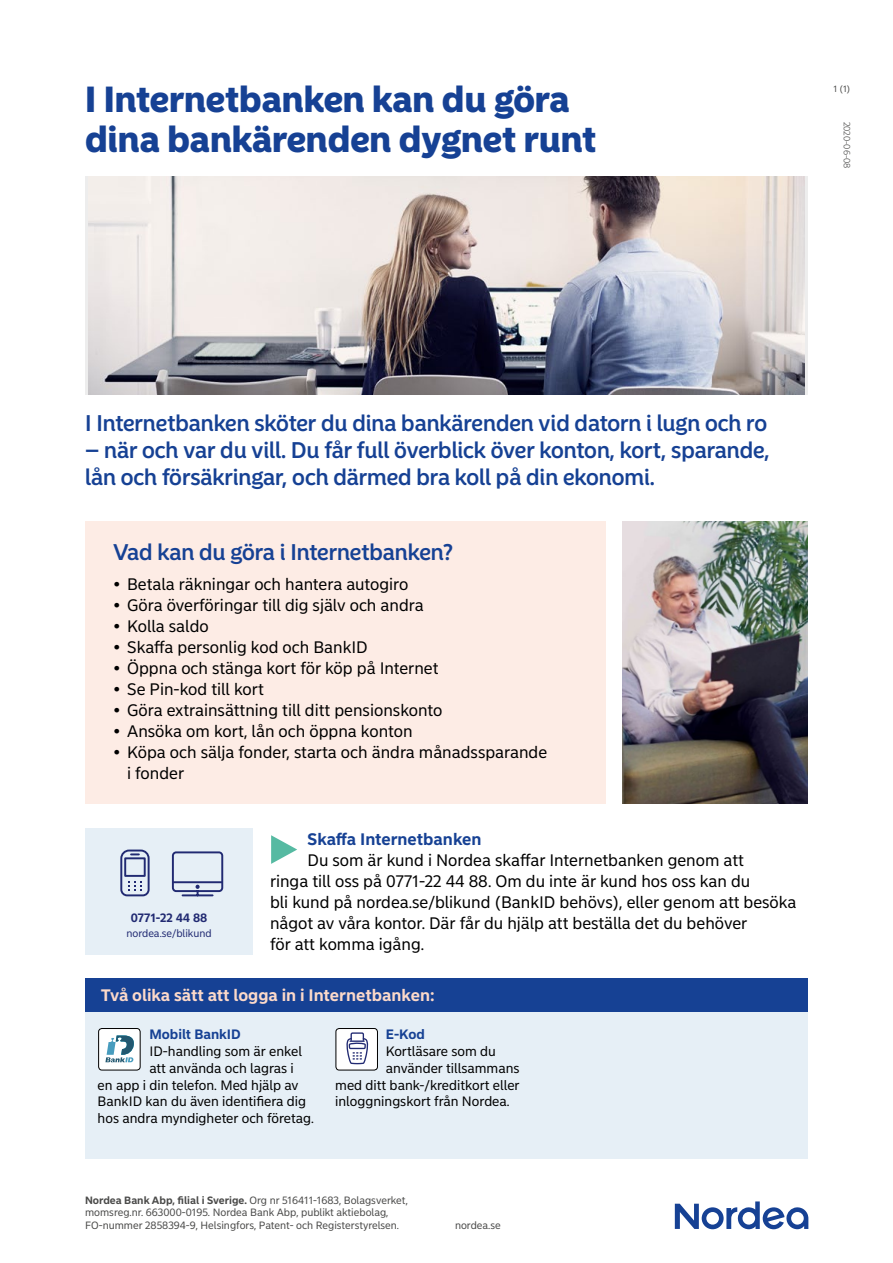
<style>
.page{position:relative;width:893px;height:1263px;background:#fff}
.page>*{position:absolute;margin:0;border:0;box-sizing:border-box;transform-origin:0 0}
.t1{font:900 36px/39.6px "Nordea Sans Large";color:#164194}
.t2{font:500 22.5px/27px "Nordea Sans Large";color:#164194}
.t3{font:16.5px/21px "Nordea Sans Small";color:#000}
.t4{font:700 16.5px "Nordea Sans Small";color:#fcd9ca}
.t5{font:700 16.5px "Nordea Sans Small";color:#164194}
.t6{font:13.5px "Nordea Sans Small";color:#000}
.t7{font:700 13.5px "Nordea Sans Small";color:#164194}
.t8{font:700 12px "Nordea Sans Small";color:#212a72}
.t9{font:10.5px/12.6px "Nordea Sans Small";color:#4a4a49}
.t10{font:10.5px "Nordea Sans Small";color:#212a72}
.t11{font:300 9px "Nordea Sans Small";color:#4a4a49}
.t12{font:9px "Nordea Sans Small";color:#4a4a49}
.s1{font-weight:700}
</style>
<div class="page">
<div style="left:85px;top:1006px;width:723px;height:153px;background:#e6eff6"></div>
<div style="left:85px;top:979px;width:723px;height:33px;background:#164194"></div>
<div style="left:85px;top:522px;width:520px;height:282px;background:#fdece5"></div>
<img style="left:623px;top:522px;width:185px;height:282px">
<div style="left:85px;top:828px;width:168px;height:126px;background:#e6eff6"></div>
<svg style="left:120px;top:849px;width:30px;height:48px"></svg>
<svg style="left:271px;top:835px;width:26px;height:29px"></svg>
<svg style="left:171px;top:851px;width:53px;height:46px"></svg>
<hr style="left:173px;top:881px;width:49px;height:2px;background:#212a72">
<div style="left:99px;top:1028px;width:41px;height:42px;background:#fff;border-radius:3px"></div>
<div style="left:98px;top:1028px;width:43px;height:42px;border:1px solid #000;border-radius:3px"></div>
<svg style="left:105px;top:1035px;width:29px;height:27px"></svg>
<div style="left:336px;top:1028px;width:41px;height:42px;background:#fff;border-radius:3px"></div>
<div style="left:336px;top:1028px;width:42px;height:42px;border:1px solid #000;border-radius:3px"></div>
<svg style="left:346px;top:1032px;width:23px;height:33px"></svg>
<img style="left:88px;top:176px;width:717px;height:218px">
<svg style="left:675px;top:1201px;width:133px;height:28px"></svg>
<h1 class="t1" style="left:85px;top:80px;width:513px">I Internetbanken kan du göra dina bankärenden dygnet runt</h1>
<p class="t12" style="left:833px;top:83px;width:18px">1 (1)</p>
<p class="t11" style="left:852px;top:122px;width:48px;rotate:90deg">2020-06-08</p>
<h2 class="t2" style="left:85px;top:410px;width:683px">I Internetbanken sköter du dina bankärenden vid datorn i lugn och ro</h2>
<h2 class="t2" style="left:85px;top:437px;width:686px">– när och var du vill. Du får full överblick över konton, kort, sparande, lån och försäkringar, och därmed bra koll på din ekonomi.</h2>
<h2 class="t2" style="left:114px;top:539px;width:341px">Vad kan du göra i Internetbanken?</h2>
<p class="t3" style="left:114px;top:573px;width:296px">• Betala räkningar och hantera autogiro</p>
<p class="t3" style="left:114px;top:594px;width:312px">• Göra överföringar till dig själv och andra</p>
<p class="t3" style="left:114px;top:616px;width:97px">• Kolla saldo</p>
<p class="t3" style="left:114px;top:637px;width:256px">• Skaffa personlig kod och BankID</p>
<p class="t3" style="left:114px;top:658px;width:326px">• Öppna och stänga kort för köp på Internet</p>
<p class="t3" style="left:114px;top:679px;width:152px">• Se Pin-kod till kort</p>
<p class="t3" style="left:114px;top:700px;width:330px">• Göra extrainsättning till ditt pensionskonto</p>
<p class="t3" style="left:114px;top:721px;width:300px">• Ansöka om kort, lån och öppna konton</p>
<p class="t3" style="left:127px;top:742px;width:422px;text-indent:-14px">• Köpa och sälja fonder, starta och ändra månadssparande i fonder</p>
<p class="t8" style="left:131px;top:910px;width:78px">0771-22 44 88</p>
<p class="t10" style="left:126px;top:927px;width:87px">nordea.se/blikund</p>
<p class="t5" style="left:308px;top:829px;width:176px">Skaffa Internetbanken</p>
<p class="t3" style="left:270px;top:850px;width:528px;text-indent:38px">Du som är kund i Nordea skaffar Internetbanken genom att<br>ringa till oss på 0771-22 44 88. Om du inte är kund hos oss kan du<br>bli kund på nordea.se/blikund (BankID behövs), eller genom att besöka något av våra kontor. Där får du hjälp att beställa det du behöver<br>för att komma igång.</p>
<p class="t4" style="left:101px;top:985px;width:335px">Två olika sätt att logga in i Internetbanken:</p>
<p class="t7" style="left:149px;top:1026px;width:93px">Mobilt BankID</p>
<p class="t6" style="left:149px;top:1043px;width:154px">ID-handling som är enkel</p>
<p class="t6" style="left:149px;top:1060px;width:146px">att använda och lagras i</p>
<p class="t6" style="left:98px;top:1076px;width:202px">en app i din telefon. Med hjälp av</p>
<p class="t6" style="left:98px;top:1093px;width:210px">BankID kan du även identifiera dig</p>
<p class="t6" style="left:98px;top:1110px;width:218px">hos andra myndigheter och företag.</p>
<p class="t7" style="left:386px;top:1026px;width:41px">E-Kod</p>
<p class="t6" style="left:386px;top:1043px;width:112px">Kortläsare som du</p>
<p class="t6" style="left:386px;top:1060px;width:135px">använder tillsammans</p>
<p class="t6" style="left:335px;top:1076px;width:186px">med ditt bank-/kreditkort eller</p>
<p class="t6" style="left:335px;top:1093px;width:176px">inloggningskort från Nordea.</p>
<p class="t9" style="left:85px;top:1194px;width:324px"><span class="s1">Nordea Bank Abp, filial i Sverige.</span> Org nr 516411-1683, Bolagsverket, momsreg.nr. 663000-0195. Nordea Bank Abp, publikt aktiebolag,<br>FO-nummer 2858394-9, Helsingfors, Patent- och Registerstyrelsen.</p>
<p class="t9" style="left:455px;top:1219px;width:47px">nordea.se</p>
</div>
